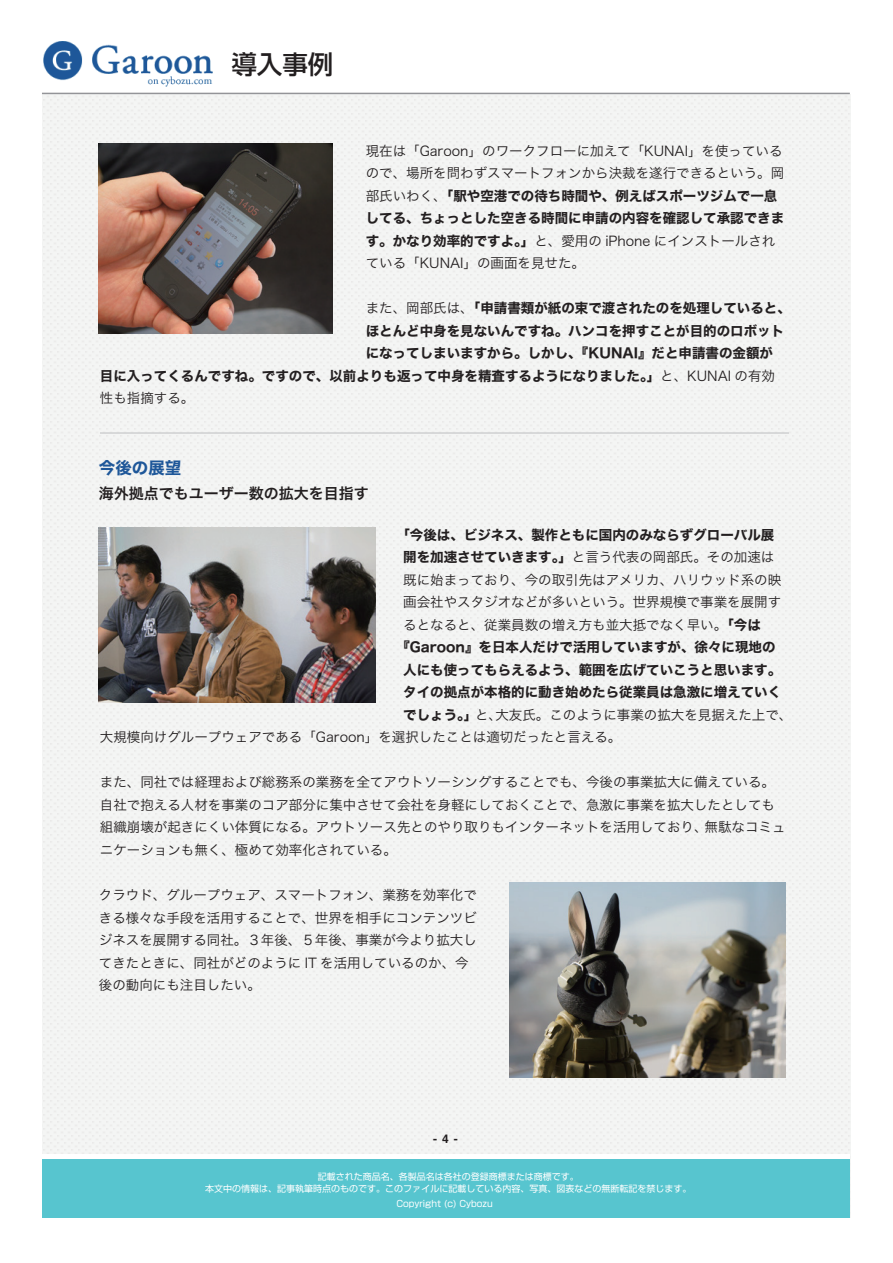
<style>
.page{position:relative;width:893px;height:1263px;background:#fff}
.page>*{position:absolute;margin:0;border:0;box-sizing:border-box;transform-origin:0 0}
.t1{font:500 25.5px "Shin Go Pro";color:#231f20}
.t2{font:16.5px "Hira Kaku Std W7";color:#1e5799}
.t3{font:15px "Hira Kaku Std W6";color:#231f20}
.t4{font:13.5px/22.5px "Hira Kaku Std W3";color:#231f20}
.t5{font:13.5px/22.5px "Hira Kaku Std W7";color:#231f20}
.t6{font:700 12px "Helvetica";color:#231f20}
.t7{font:9px/12px "Shin Go Pro";color:#fff;text-align:center}
.s1{font-family:"Hira Kaku Std W3"}
.s2{font-family:"Hira Kaku Std W7"}
</style>
<div class="page">
<div style="left:42px;top:94px;width:808px;height:1123px;background:#f4f5f4"></div>
<hr style="left:42px;top:93px;width:808px;height:1px;background:#939498">
<div style="left:42px;top:1158px;width:808px;height:60px;background:#57c5cf"></div>
<hr style="left:42px;top:1154px;width:808px;height:4px;background:#fff">
<img style="left:43px;top:41px;width:169px;height:46px">
<hr style="left:100px;top:432px;width:689px;height:2px;background:#cfd0d1">
<img style="left:99px;top:144px;width:234px;height:190px">
<img style="left:99px;top:528px;width:276px;height:175px">
<img style="left:509px;top:882px;width:277px;height:195px">
<h1 class="t1" style="left:231px;top:43px;width:103px">導入事例</h1>
<p class="t4" style="left:366px;top:139px;width:420px">現在は「Garoon」のワークフローに加えて「KUNAI」を使っているので、場所を問わずスマートフォンから決裁を遂行できるという。岡</p>
<p class="t5" style="left:366px;top:185px;width:420px"><span class="s1">部氏いわく、</span>「駅や空港での待ち時間や、例えばスポーツジムで一息してる、ちょっとした空きる時間に申請の内容を確認して承認できま</p>
<p class="t4" style="left:366px;top:229px;width:411px"><span class="s2">す。かなり効率的ですよ。」</span>と、愛用の iPhone にインストールされている「KUNAI」の画面を見せた。</p>
<p class="t5" style="left:366px;top:298px;width:427px"><span class="s1">また、岡部氏は、</span>「申請書類が紙の束で渡されたのを処理していると、</p>
<p class="t5" style="left:366px;top:320px;width:420px">ほとんど中身を見ないんですね。ハンコを押すことが目的のロボット</p>
<p class="t5" style="left:366px;top:343px;width:409px">になってしまいますから。しかし、『KUNAI』だと申請書の金額が</p>
<p class="t5" style="left:100px;top:365px;width:677px">目に入ってくるんですね。ですので、以前よりも返って中身を精査するようになりました。」<span class="s1">と、KUNAI の有効</span></p>
<p class="t4" style="left:100px;top:387px;width:96px">性も指摘する。</p>
<p class="t2" style="left:99px;top:454px;width:84px">今後の展望</p>
<p class="t3" style="left:99px;top:482px;width:271px">海外拠点でもユーザー数の拡大を目指す</p>
<p class="t5" style="left:396px;top:524px;width:379px">「今後は、ビジネス、製作ともに国内のみならずグローバル展</p>
<p class="t4" style="left:403px;top:546px;width:379px"><span class="s2">開を加速させていきます。」</span>と言う代表の岡部氏。その加速は既に始まっており、今の取引先はアメリカ、ハリウッド系の映画会社やスタジオなどが多いという。世界規模で事業を展開するとなると、従業員数の増え方も並大抵でなく早い。<span class="s2">「今は</span></p>
<p class="t5" style="left:396px;top:636px;width:386px;text-align:center">『Garoon』を日本人だけで活用していますが、徐々に現地の人にも使ってもらえるよう、範囲を広げていこうと思います。タイの拠点が本格的に動き始めたら従業員は急激に増えていく</p>
<p class="t4" style="left:100px;top:703px;width:694px;text-indent:303px"><span class="s2">でしょう。」</span>と、大友氏。このように事業の拡大を見据えた上で、大規模向けグループウェアである「Garoon」を選択したことは適切だったと言える。</p>
<p class="t4" style="left:100px;top:771px;width:687px">また、同社では経理および総務系の業務を全てアウトソーシングすることでも、今後の事業拡大に備えている。自社で抱える人材を事業のコア部分に集中させて会社を身軽にしておくことで、急激に事業を拡大したとしても組織崩壊が起きにくい体質になる。アウトソース先とのやり取りもインターネットを活用しており、無駄なコミュニケーションも無く、極めて効率化されている。</p>
<p class="t4" style="left:99px;top:884px;width:379px">クラウド、グループウェア、スマートフォン、業務を効率化できる様々な手段を活用することで、世界を相手にコンテンツビジネスを展開する同社。３年後、５年後、事業が今より拡大してきたときに、同社がどのように IT を活用しているのか、今後の動向にも注目したい。</p>
<p class="t6" style="left:433px;top:1129px;width:26px">- 4 -</p>
<p class="t7" style="left:205px;top:1170px;width:488px">記載された商品名、各製品名は各社の登録商標または商標です。<br>本文中の情報は、記事執筆時点のものです。このファイルに記載している内容、写真、図表などの無断転記を禁じます。</p>
<p class="t7" style="left:396px;top:1197px;width:98px">Copyright (c) Cybozu</p>
</div>
